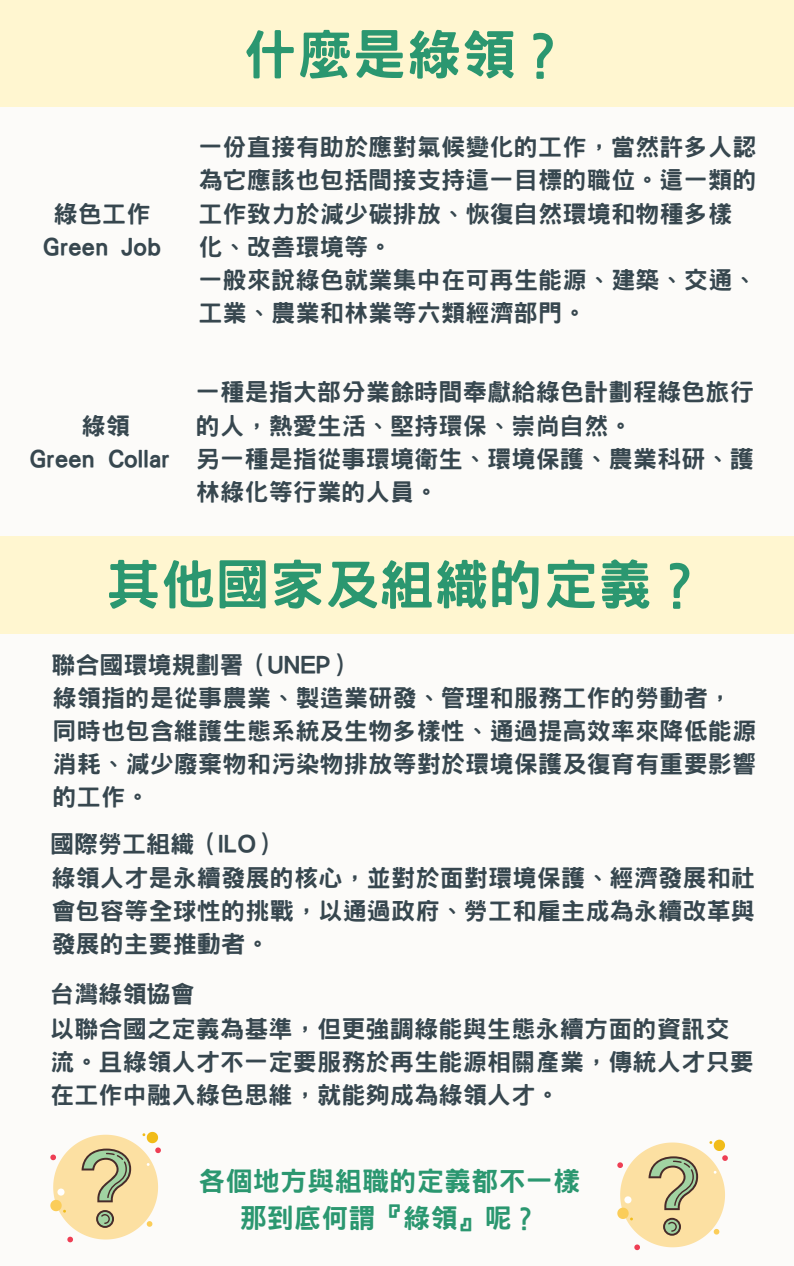
<style>
.page{position:relative;width:794px;height:1266px;background:#fff}
.page>*{position:absolute;margin:0;border:0;box-sizing:border-box;transform-origin:0 0}
.t1{font:800 54px "Han Wang Hei";letter-spacing:.01em;color:#2b9770}
.t2{font:800 27px "Han Wang Hei";letter-spacing:.01em;color:#2b9770}
.t3{font:800 24px/33.2px "Han Wang Hei";letter-spacing:.01em;color:#37474f}
</style>
<div class="page">
<div style="left:0;top:0;width:793px;height:1266px;background:#fcfbf9"></div>
<div style="left:0;top:0;width:793px;height:107px;background:#fff6d0"></div>
<div style="left:0;top:536px;width:793px;height:97px;background:#fff6d0"></div>
<svg style="left:50px;top:1132px;width:111px;height:110px"></svg>
<svg style="left:617px;top:1139px;width:110px;height:111px"></svg>
<p class="t3" style="left:54px;top:197px;width:98px">綠色工作</p>
<p class="t3" style="left:43px;top:230px;width:120px">Green Job</p>
<p class="t3" style="left:81px;top:409px;width:50px">綠領</p>
<p class="t3" style="left:30px;top:442px;width:141px">Green Collar</p>
<p class="t1" style="left:243px;top:27px;width:328px">什麼是綠領？</p>
<p class="t3" style="left:198px;top:130px;width:559px">一份直接有助於應對氣候變化的工作，當然許多人認為它應該也包括間接支持這一目標的職位。這一類的工作致力於減少碳排放、恢復自然環境和物種多樣化、改善環境等。</p>
<p class="t3" style="left:198px;top:263px;width:559px">一般來說綠色就業集中在可再生能源、建築、交通、工業、農業和林業等六類經濟部門。</p>
<p class="t3" style="left:196px;top:375px;width:559px">一種是指大部分業餘時間奉獻給綠色計劃程綠色旅行的人，熱愛生活、堅持環保、崇尚自然。</p>
<p class="t3" style="left:196px;top:442px;width:559px">另一種是指從事環境衛生、環境保護、農業科研、護林綠化等行業的人員。</p>
<p class="t1" style="left:106px;top:557px;width:601px">其他國家及組織的定義？</p>
<p class="t3" style="left:51px;top:648px;width:304px">聯合國環境規劃署（UNEP）</p>
<p class="t3" style="left:53px;top:681px;width:680px">綠領指的是從事農業、製造業研發、管理和服務工作的勞動者，</p>
<p class="t3" style="left:53px;top:714px;width:704px;text-align:justify">同時也包含維護生態系統及生物多樣性、通過提高效率來降低能源消耗、減少廢棄物和污染物排放等對於環境保護及復育有重要影響的工作。</p>
<p class="t3" style="left:50px;top:827px;width:231px">國際勞工組織（ILO）</p>
<p class="t3" style="left:51px;top:860px;width:704px;text-align:justify">綠領人才是永續發展的核心，並對於面對環境保護、經濟發展和社會包容等全球性的挑戰，以通過政府、勞工和雇主成為永續改革與發展的主要推動者。</p>
<p class="t3" style="left:50px;top:977px;width:146px">台灣綠領協會</p>
<p class="t3" style="left:50px;top:1012px;width:704px">以聯合國之定義為基準，但更強調綠能與生態永續方面的資訊交流。且綠領人才不一定要服務於再生能源相關產業，傳統人才只要在工作中融入綠色思維，就能夠成為綠領人才。</p>
<p class="t2" style="left:198px;top:1167px;width:383px">各個地方與組職的定義都不一樣</p>
<p class="t2" style="left:239px;top:1204px;width:301px">那到底何謂『綠領』呢？</p>
</div>
